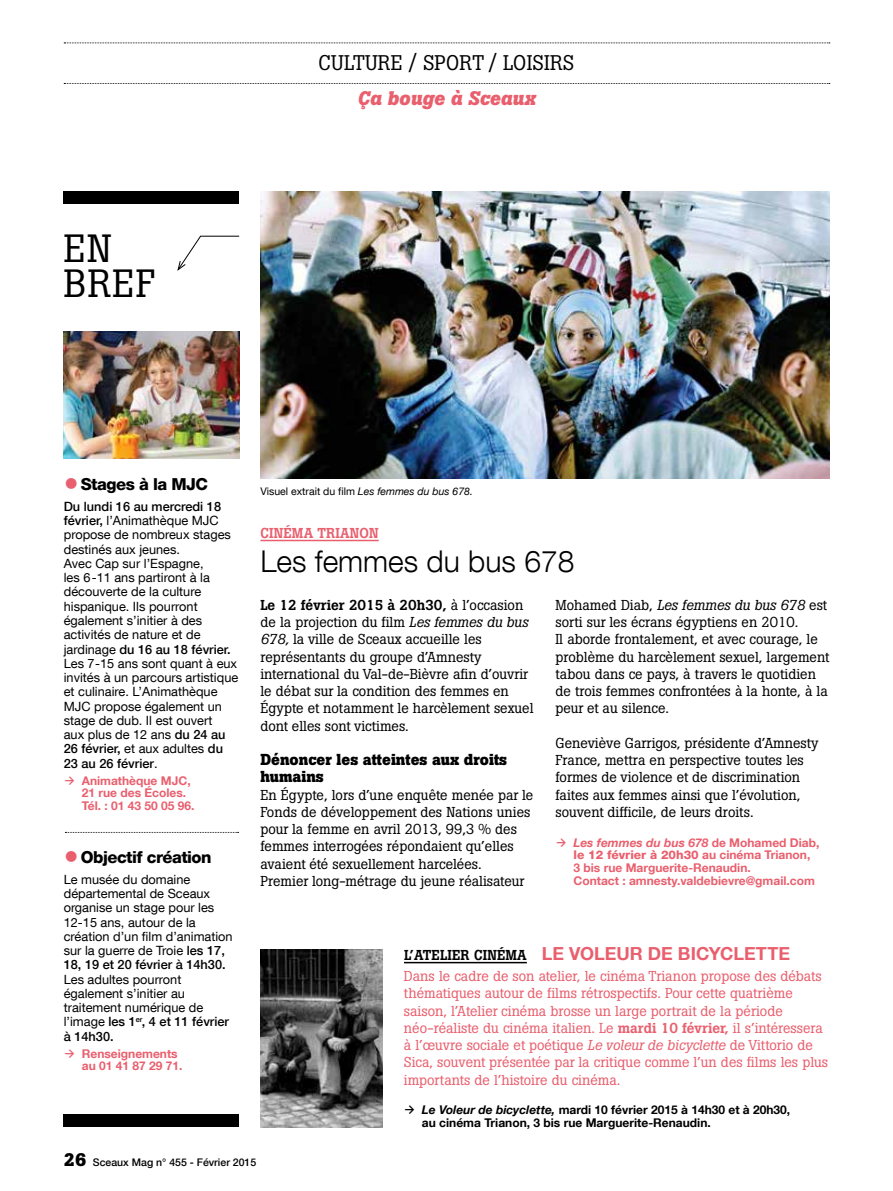
<style>
.page{position:relative;width:893px;height:1191px;background:#fff}
.page>*{position:absolute;margin:0;border:0;box-sizing:border-box;transform-origin:0 0}
.t1{font:39px/34.5px "Boton Pro";letter-spacing:.03em;color:#000}
.t2{font:300 30px "Helvetica Neue LT Com";color:#000}
.t3{font:21px "Boton Pro";letter-spacing:.01em;color:#000}
.t4{font:italic 700 19.5px "Boton Pro";color:#e95f6e}
.t5{font:700 18px "Helvetica Neue LT Com";color:#e95f6e}
.t6{font:800 16.5px "Helvetica Neue LT Com";letter-spacing:-.03em;color:#000}
.t7{font:700 15.75px/17.2px "Boton Pro";color:#000}
.t8{font:14.25px/17.2px "Boton Pro";color:#000}
.t9{font:14.25px/17.2px "Boton Pro";color:#e95f6e}
.t10{font:500 14.25px "Boton Pro";letter-spacing:.01em;color:#e95f6e}
.t11{font:12.75px/14.2px "Helvetica Neue LT Com";color:#000}
.t12{font:700 12px/12.8px "Helvetica Neue LT Com";color:#e95f6e}
.t13{font:700 12px/12.8px "Helvetica Neue LT Com";color:#000}
.t14{font:10.5px "Helvetica Neue LT Com";color:#000}
.t15{font:500 10.5px "Helvetica Neue LT Com";color:#000}
.s1{font-weight:900;font-size:30px;color:#e95f6e}
.s2{font-weight:500}
.s3{font-family:"Flesh Plain";font-weight:400}
.s4{font-style:italic}
.s5{font-weight:800}
.s6{font-family:"Boton Pro";font-weight:500;font-size:14.25px;color:#000}
.s7{font-family:"Boton Pro";font-weight:700;font-size:18px}
</style>
<div class="page">
<svg style="left:64px;top:43px;width:766px;height:1px"></svg>
<svg style="left:64px;top:83px;width:766px;height:1px"></svg>
<hr style="left:404px;top:962px;width:123px;height:1px;background:#000">
<hr style="left:261px;top:540px;width:118px;height:1px;background:#e95f6e">
<img style="left:260px;top:191px;width:569px;height:287px">
<div style="left:64px;top:1114px;width:175px;height:13px;background:#000"></div>
<div style="left:64px;top:191px;width:175px;height:13px;background:#000"></div>
<img style="left:64px;top:331px;width:175px;height:127px">
<svg style="left:65px;top:832px;width:174px;height:1px"></svg>
<svg style="left:177px;top:236px;width:63px;height:35px"></svg>
<img style="left:260px;top:949px;width:123px;height:178px">
<h1 class="t1" style="left:64px;top:232px;width:93px">EN<br>BREF</h1>
<h3 class="t3" style="left:319px;top:49px;width:257px">CULTURE / SPORT / LOISIRS</h3>
<h3 class="t4" style="left:358px;top:85px;width:179px">Ça bouge à Sceaux</h3>
<p class="t6" style="left:64px;top:474px;width:146px"><span class="s1">•</span>Stages à la MJC</p>
<p class="t11" style="left:64px;top:499px;width:176px"><span class="s2">Du lundi 16 au mercredi 18 février,</span> l’Animathèque MJC propose de nombreux stages destinés aux jeunes.<br>Avec Cap sur l’Espagne,<br>les 6-11 ans partiront à la découverte de la culture hispanique. Ils pourront également s’initier à des activités de nature et de jardinage <span class="s2">du 16 au 18 février.<br></span>Les 7-15 ans sont quant à eux invités à un parcours artistique et culinaire. L’Animathèque<br>MJC propose également un stage de dub. Il est ouvert<br>aux plus de 12 ans <span class="s2">du 24 au<br>26 février,</span> et aux adultes <span class="s2">du<br>23 au 26 février</span>.</p>
<p class="t12" style="left:82px;top:773px;width:114px;text-indent:-18px"><span class="s3">q</span> Animathèque MJC,<br>21 rue des Écoles.<br>Tél. : 01 43 50 05 96.</p>
<p class="t6" style="left:64px;top:847px;width:149px"><span class="s1">•</span>Objectif création</p>
<p class="t11" style="left:64px;top:871px;width:170px">Le musée du domaine départemental de Sceaux organise un stage pour les<br>12-15 ans, autour de la création d’un film d’animation sur la guerre de Troie <span class="s2">les 17,<br>18, 19 et 20 février à 14h30.</span></p>
<p class="t11" style="left:64px;top:971px;width:167px">Les adultes pourront également s’initier au traitement numérique de l’image <span class="s2">les 1</span><sup>er</sup><span class="s2">, 4 et 11 février à 14h30.</span></p>
<p class="t12" style="left:82px;top:1046px;width:102px;text-indent:-18px"><span class="s3">q</span> Renseignements au 01 41 87 29 71.</p>
<p class="t14" style="left:260px;top:485px;width:214px">Visuel extrait du film <span class="s4">Les femmes du bus 678.</span></p>
<p class="t10" style="left:261px;top:523px;width:120px">CINÉMA TRIANON</p>
<h2 class="t2" style="left:260px;top:543px;width:315px">Les femmes du bus 678</h2>
<p class="t8" style="left:260px;top:596px;width:275px"><span class="s2">Le 12 février 2015 à 20h30,</span> à l’occasion de la projection du film <span class="s4">Les femmes du bus 678,</span> la ville de Sceaux accueille les représentants du groupe d’Amnesty international du Val-de-Bièvre afin d’ouvrir le débat sur la condition des femmes en Égypte et notamment le harcèlement sexuel dont elles sont victimes.</p>
<p class="t7" style="left:260px;top:751px;width:248px">Dénoncer les atteintes aux droits humains</p>
<p class="t8" style="left:260px;top:786px;width:274px">En Égypte, lors d’une enquête menée par le Fonds de développement des Nations unies pour la femme en avril 2013, 99,3 % des femmes interrogées répondaient qu’elles avaient été sexuellement harcelées.<br>Premier long-métrage du jeune réalisateur</p>
<p class="t8" style="left:555px;top:596px;width:276px">Mohamed Diab, <span class="s4">Les femmes du bus 678</span> est sorti sur les écrans égyptiens en 2010.<br>Il aborde frontalement, et avec courage, le problème du harcèlement sexuel, largement tabou dans ce pays, à travers le quotidien de trois femmes confrontées à la honte, à la peur et au silence.</p>
<p class="t8" style="left:555px;top:734px;width:265px">Geneviève Garrigos, présidente d’Amnesty France, mettra en perspective toutes les formes de violence et de discrimination faites aux femmes ainsi que l’évolution, souvent difficile, de leurs droits.</p>
<p class="t12" style="left:573px;top:835px;width:248px;text-indent:-18px"><span class="s3">q</span> <span class="s4">Les femmes du bus 678</span> de Mohamed Diab, <span class="s5">le 12 février à 20h30</span> au cinéma Trianon, 3 bis rue Marguerite-Renaudin.<br>Contact : amnesty.valdebievre@gmail.com</p>
<p class="t5" style="left:404px;top:941px;width:387px"><span class="s6">L’ATELIER CINÉMA</span> LE VOLEUR DE BICYCLETTE</p>
<p class="t9" style="left:404px;top:967px;width:426px">Dans le cadre de son atelier, le cinéma Trianon propose des débats thématiques autour de films rétrospectifs. Pour cette quatrième saison, l’Atelier cinéma brosse un large portrait de la période néo-réaliste du cinéma italien. Le <span class="s2">mardi 10 février,</span> il s’intéressera à l’œuvre sociale et poétique <span class="s4">Le voleur de bicyclette</span> de Vittorio de Sica, souvent présentée par la critique comme l’un des films les plus importants de l’histoire du cinéma.</p>
<p class="t13" style="left:422px;top:1103px;width:370px;text-indent:-18px"><span class="s3">q</span> <span class="s4">Le Voleur de bicyclette,</span> mardi 10 février 2015 à 14h30 et à 20h30, au cinéma Trianon, 3 bis rue Marguerite-Renaudin.</p>
<p class="t15" style="left:64px;top:1155px;width:194px"><span class="s7">26</span> Sceaux Mag n° 455 - Février 2015</p>
</div>
